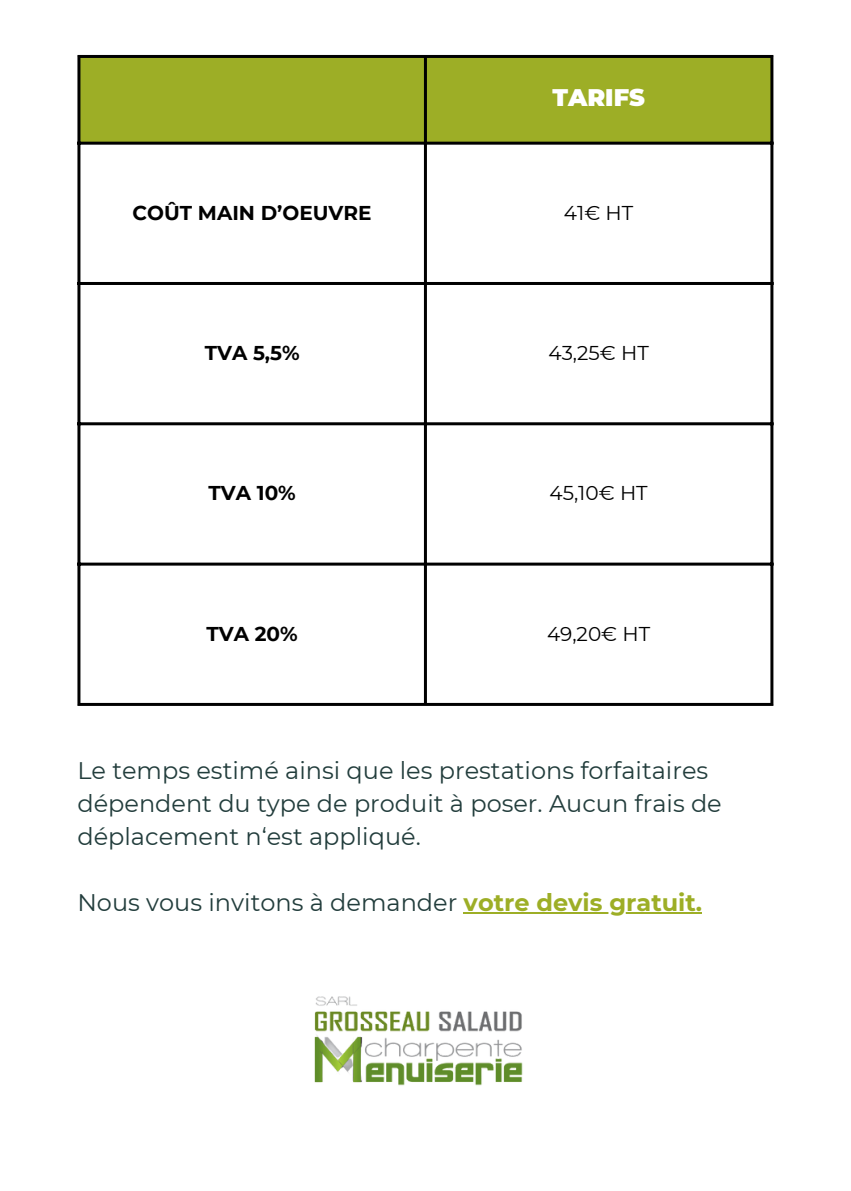
<style>
.page{position:relative;width:851px;height:1191px;background:#fff}
.page>*{position:absolute;margin:0;border:0;box-sizing:border-box;transform-origin:0 0}
.t1{font:24px/33px "Montserrat";color:#223d3c}
.t2{font:900 24px "Montserrat";color:#fff}
.t3{font:700 20px "Montserrat";color:#000}
.t4{font:20px "Montserrat";color:#000}
.s1{font-weight:700;color:#9dae26}
</style>
<div class="page">
<div style="left:80px;top:58px;width:690px;height:84px;background:#9dae26"></div>
<hr style="left:77px;top:58px;width:3px;height:645px;background:#000">
<hr style="left:424px;top:58px;width:3px;height:645px;background:#000">
<hr style="left:770px;top:58px;width:3px;height:645px;background:#000">
<hr style="left:77px;top:55px;width:696px;height:3px;background:#000">
<hr style="left:77px;top:142px;width:696px;height:3px;background:#000">
<hr style="left:77px;top:282px;width:696px;height:3px;background:#000">
<hr style="left:77px;top:422px;width:696px;height:3px;background:#000">
<hr style="left:77px;top:563px;width:696px;height:3px;background:#000">
<hr style="left:77px;top:703px;width:696px;height:3px;background:#000">
<img style="left:314px;top:996px;width:209px;height:90px">
<hr style="left:463px;top:912px;width:239px;height:2px;background:#9dae26">
<p class="t2" style="left:552px;top:83px;width:94px">TARIFS</p>
<p class="t3" style="left:133px;top:200px;width:240px">COÛT MAIN D’OEUVRE</p>
<p class="t4" style="left:564px;top:200px;width:71px">41€ HT</p>
<p class="t3" style="left:205px;top:341px;width:96px">TVA 5,5%</p>
<p class="t4" style="left:548px;top:341px;width:102px">43,25€ HT</p>
<p class="t3" style="left:208px;top:481px;width:89px">TVA 10%</p>
<p class="t4" style="left:549px;top:481px;width:100px">45,10€ HT</p>
<p class="t3" style="left:206px;top:621px;width:93px">TVA 20%</p>
<p class="t4" style="left:547px;top:621px;width:105px">49,20€ HT</p>
<h1 class="t1" style="left:77px;top:754px;width:645px">Le temps estimé ainsi que les prestations forfaitaires dépendent du type de produit à poser. Aucun frais de déplacement n‘est appliqué.</h1>
<p class="t1" style="left:77px;top:886px;width:626px">Nous vous invitons à demander <span class="s1">votre devis gratuit.</span></p>
</div>
